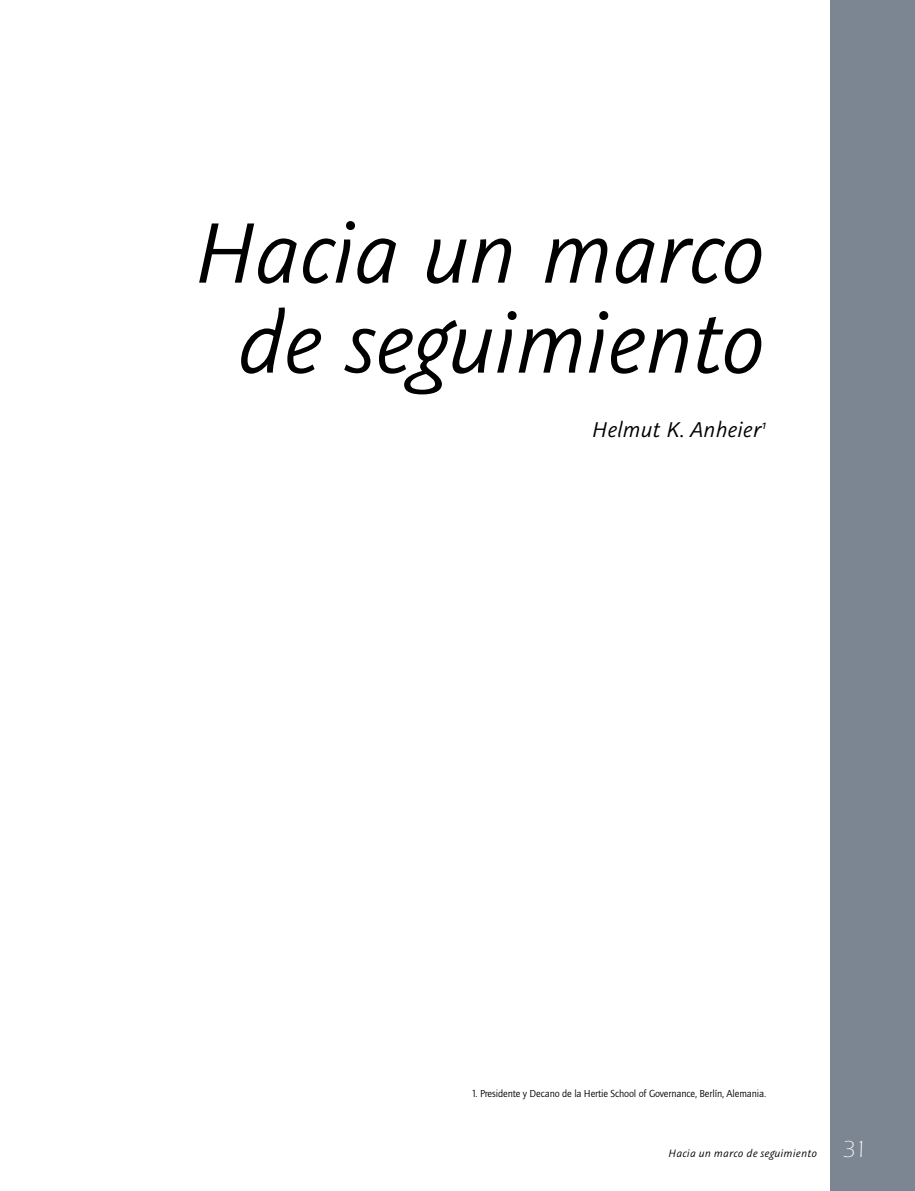
<style>
.page{position:relative;width:915px;height:1191px;background:#fff}
.page>*{position:absolute;margin:0;border:0;box-sizing:border-box;transform-origin:0 0}
.t1{font:italic 96px/90px "Graublau Sans";letter-spacing:-.02em;color:#000;text-align:center}
.t2{font:italic 24px "Graublau Sans";letter-spacing:-.005em;color:#000}
.t3{font:italic 12px "Graublau Sans";letter-spacing:.01em;color:#000}
.t4{font:10.5px "Quay Sans ITC Std";letter-spacing:-.01em;color:#000}
.s1{font-family:"ITC Eras Std";font-weight:300;font-style:normal;font-size:24px;color:#fff}
</style>
<div class="page">
<div style="left:829px;top:0;width:85px;height:1191px;background:#7c8692"></div>
<h1 class="t1" style="left:192px;top:206px;width:575px">Hacia un marco de seguimiento</h1>
<h2 class="t2" style="left:591px;top:414px;width:176px">Helmut K. Anheier<sup>1</sup></h2>
<p class="t4" style="left:471px;top:1087px;width:296px">1. Presidente y Decano de la Hertie School of Governance, Berlín, Alemania.</p>
<p class="t3" style="left:668px;top:1145px;width:201px">Hacia un marco de seguimiento <span class="s1">31</span></p>
</div>
